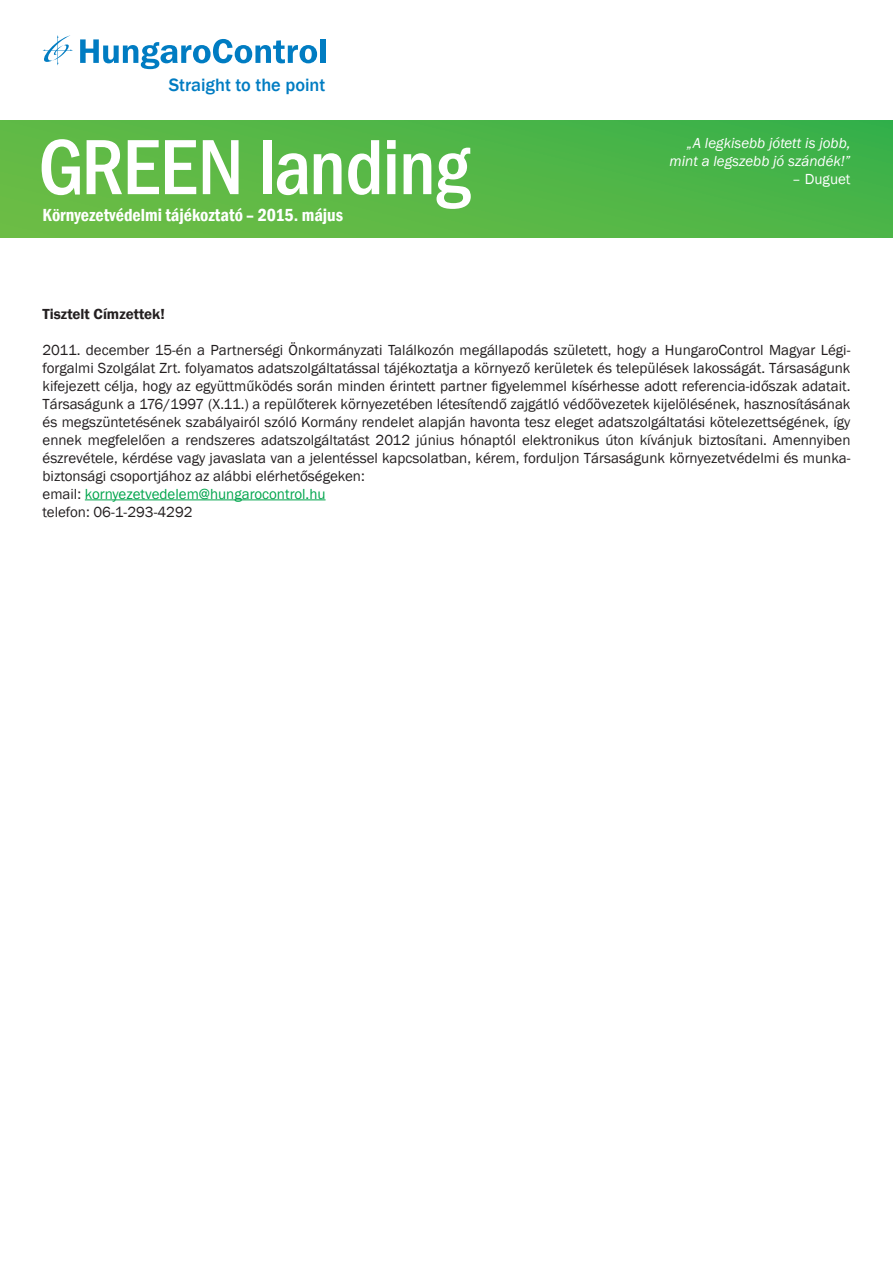
<style>
.page{position:relative;width:893px;height:1263px;background:#fff}
.page>*{position:absolute;margin:0;border:0;box-sizing:border-box;transform-origin:0 0}
.t1{font:500 condensed 81px "Franklin Gothic";letter-spacing:-.02em;color:#fff}
.t2{font:500 18.3px "Franklin Gothic";color:#007cc2}
.t3{font:600 condensed 18px "Franklin Gothic";color:#fff}
.t4{font:15px/18px "Franklin Gothic";color:#231f20}
.t5{font:italic 15px/18px "Franklin Gothic";color:#fff;text-align:right}
.t6{font:600 15px "Franklin Gothic";color:#231f20}
.t7{font:15px "Franklin Gothic";color:#fff}
.s1{color:#00a54c}
</style>
<div class="page">
<svg style="left:0;top:120px;width:893px;height:118px;background:#54b747"></svg>
<hr style="left:85px;top:499px;width:241px;height:1px;background:#00a54c">
<svg style="left:43px;top:35px;width:30px;height:30px"></svg>
<svg style="left:80px;top:39px;width:237px;height:30px"></svg>
<div style="left:320px;top:39px;width:5px;height:24px;background:#007cc2"></div>
<p class="t2" style="left:169px;top:74px;width:158px">Straight to the point</p>
<h1 class="t1" style="left:38px;top:114px;width:433px">GrEEn landing</h1>
<p class="t3" style="left:43px;top:203px;width:302px">Környezetvédelmi tájékoztató – 2015. május</p>
<p class="t5" style="left:669px;top:134px;width:183px">„A legkisebb jótett is jobb, mint a legszebb jó szándék!”</p>
<p class="t7" style="left:792px;top:170px;width:60px">– Duguet</p>
<p class="t6" style="left:43px;top:304px;width:124px">Tisztelt Címzettek!</p>
<p class="t4" style="left:43px;top:341px;width:809px">2011. december 15-én a Partnerségi Önkormányzati Találkozón megállapodás született, hogy a HungaroControl Magyar Légi&shy;forgalmi Szolgálat Zrt. folyamatos adatszolgáltatással tájékoztatja a környező kerületek és települések lakosságát. Társaságunk kifejezett célja, hogy az együttműködés során minden érintett partner figyelemmel kísérhesse adott referencia-időszak adatait.<br>Társaságunk a 176/1997 (X.11.) a repülőterek környezetében létesítendő zajgátló védőövezetek kijelölésének, hasznosításának és megszüntetésének szabályairól szóló Kormány rendelet alapján havonta tesz eleget adatszolgáltatási kötelezettségének, így ennek megfelelően a rendszeres adatszolgáltatást 2012 június hónaptól elektronikus úton kívánjuk biztosítani. Amennyiben észrevétele, kérdése vagy javaslata van a jelentéssel kapcsolatban, kérem, forduljon Társaságunk környezetvédelmi és munka&shy;biztonsági csoportjához az alábbi elérhetőségeken:<br>email: <span class="s1">kornyezetvedelem@hungarocontrol.hu<br></span>telefon: 06-1-293-4292</p>
</div>
